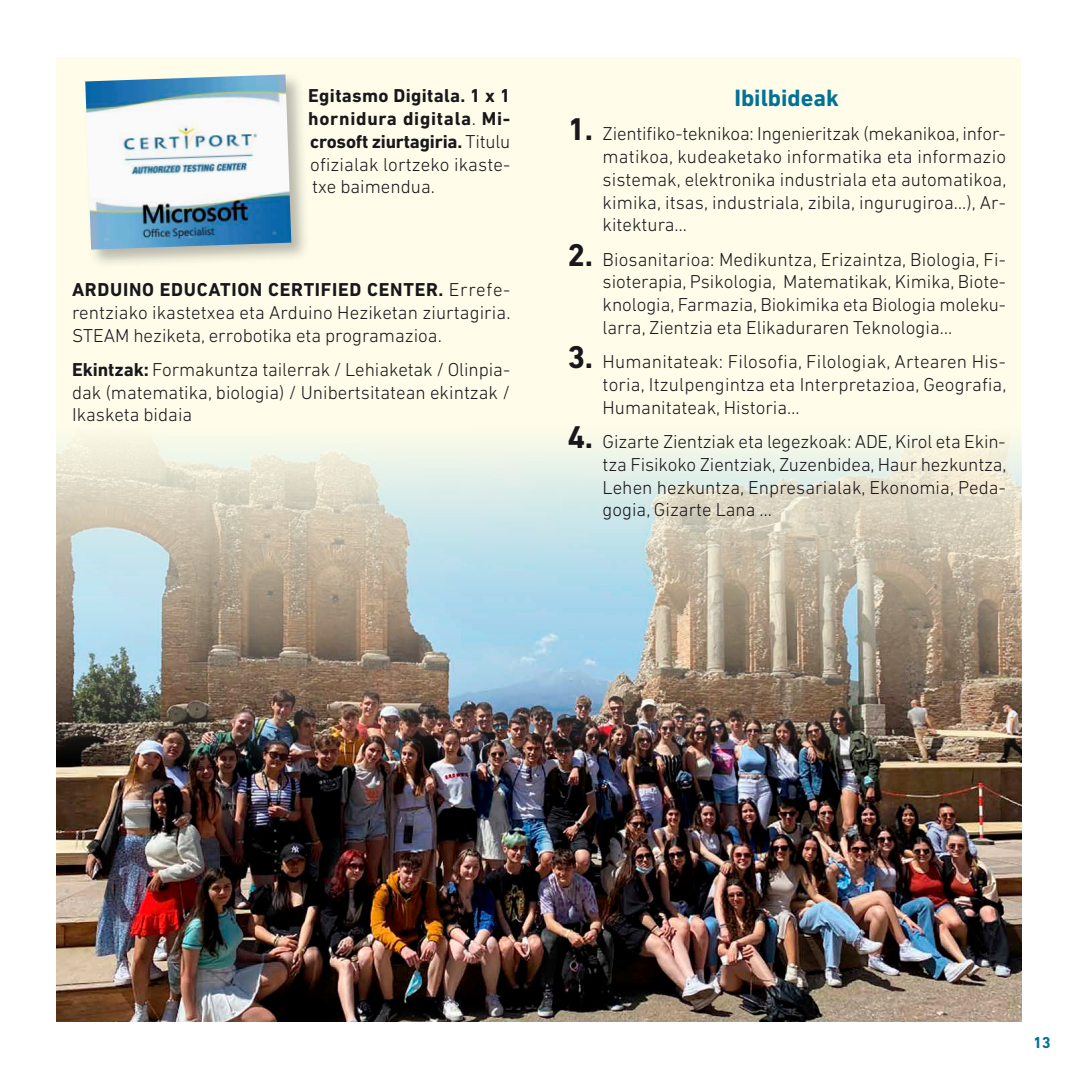
<style>
.page{position:relative;width:1078px;height:1078px;background:#fff}
.page>*{position:absolute;margin:0;border:0;box-sizing:border-box;transform-origin:0 0}
.Normal__Web{font:700 24px "DIN Next LT Pro";color:#007297}
.List_Paragraph{font:300 19px/22.8px "DIN Next LT Pro";color:#1a171c;text-align:justify}
.List_Paragraph-2{font:700 19px/22.8px "DIN Next LT Pro";letter-spacing:.015em;color:#1a171c;text-align:justify}
.t1{font:700 16px "DIN Next LT Pro";color:#007297}
.s1{font-weight:300}
.s2{font-weight:700}
.s3{font-weight:700;font-size:32px}
</style>
<div class="page">
<div style="left:57px;top:57px;width:963px;height:963px;background:#fffde9"></div>
<img style="left:57px;top:440px;width:963px;height:580px">
<div style="left:83px;top:72px;width:227px;height:196px;background:#1a171c;opacity:.3"></div>
<img style="left:85px;top:74px;width:206px;height:175px">
<p class="List_Paragraph-2" style="left:308px;top:84px;width:204px">Egitasmo Digitala. 1 x 1 hornidura digitala<span class="s1">.</span> Mi&shy;crosoft ziurtagiria. <span class="s1">Titulu ofizialak lortzeko ikaste&shy;txe baimendua.</span></p>
<p class="List_Paragraph" style="left:72px;top:278px;width:440px"><span class="s2">ARDUINO EDUCATION CERTIFIED CENTER.</span> Errefe&shy;rentziako ikastetxea eta Arduino Heziketan ziurtagiria.<br>STEAM heziketa, errobotika eta programazioa.</p>
<p class="List_Paragraph" style="left:72px;top:357px;width:440px"><span class="s2">Ekintzak:</span> Formakuntza tailerrak / Lehiaketak / Olinpia&shy;dak (matematika, biologia) / Unibertsitatean ekintzak / Ikasketa bidaia</p>
<p class="Normal__Web" style="left:734px;top:84px;width:106px">Ibilbideak</p>
<p class="List_Paragraph" style="left:602px;top:122px;width:405px;text-indent:-35px"><span class="s3">1.</span> Zientifiko-teknikoa: Ingenieritzak (mekanikoa, infor&shy;matikoa, kudeaketako informatika eta informazio sistemak, elektronika industriala eta automatikoa, kimika, itsas, industriala, zibila, ingurugiroa…), Ar&shy;kitektura…</p>
<p class="List_Paragraph" style="left:602px;top:247px;width:405px;text-indent:-35px"><span class="s3">2.</span> Biosanitarioa: Medikuntza, Erizaintza, Biologia, Fi&shy;sioterapia, Psikologia, Matematikak, Kimika, Biote&shy;knologia, Farmazia, Biokimika eta Biologia moleku&shy;larra, Zientzia eta Elikaduraren Teknologia…</p>
<p class="List_Paragraph" style="left:602px;top:350px;width:405px;text-indent:-35px"><span class="s3">3.</span> Humanitateak: Filosofia, Filologiak, Artearen His&shy;toria, Itzulpengintza eta Interpretazioa, Geografia, Humanitateak, Historia…</p>
<p class="List_Paragraph" style="left:602px;top:430px;width:405px;text-align:left;text-indent:-35px"><span class="s3">4.</span> Gizarte Zientziak eta legezkoak: ADE, Kirol eta Ekin&shy;tza Fisikoko Zientziak, Zuzenbidea, Haur hezkuntza, Lehen hezkuntza, Enpresarialak, Ekonomia, Peda&shy;gogia, Gizarte Lana …</p>
<p class="t1" style="left:1032px;top:1032px;width:19px">13</p>
</div>
